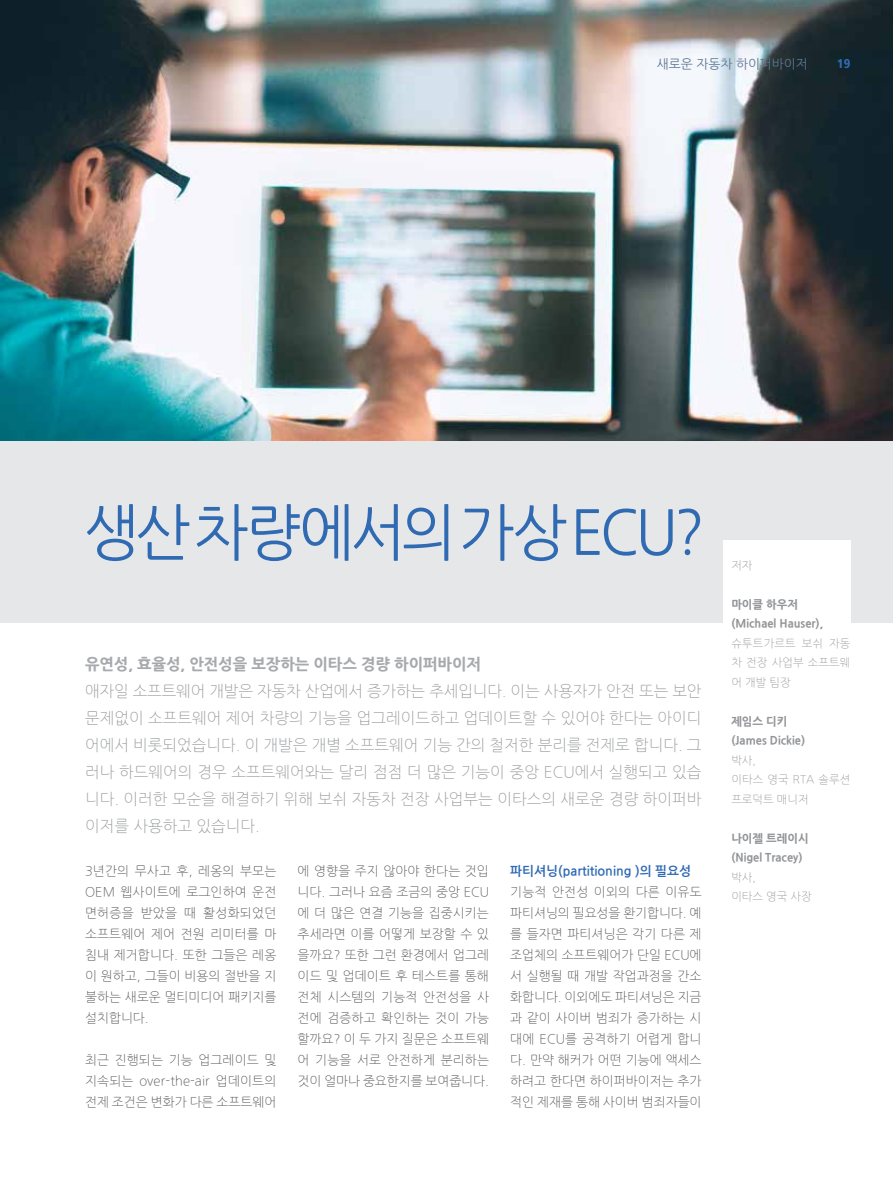
<style>
.page{position:relative;width:893px;height:1191px;background:#fff}
.page>*{position:absolute;margin:0;border:0;box-sizing:border-box;transform-origin:0 0}
.t1{font:61.5px "Nanum Gothic OTF";letter-spacing:-.06em;color:#2f6ab3;scale:.95 1}
.t2{font:15.6px/27px "Nanum Gothic OTF Light";color:#939598;text-align:justify}
.t3{font:700 15.45px "Nanum Gothic OTF Extra";letter-spacing:-.005em;color:#a7a9ac}
.t4{font:12.75px/21px "Nanum Gothic OTF Light";color:#4c4c4e;text-align:justify}
.t5{font:12.75px "Nanum Gothic OTF Bold";color:#2f6ab3}
.t6{font:12.75px "Nanum Gothic OTF";color:#5d7893}
.t7{font:900 condensed 12.75px "Frutiger LT";color:#2f6ab3}
.t8{font:700 11.25px/19.5px "Nanum Gothic OTF Extra";color:#939598}
.t9{font:11.25px/19.5px "Nanum Gothic OTF Light";letter-spacing:.005em;color:#939598}
</style>
<div class="page">
<div style="left:0;top:440px;width:893px;height:183px;background:#e6e7e8"></div>
<img style="left:0;top:0;width:893px;height:440px">
<div style="left:723px;top:540px;width:127px;height:428px;background:#fff"></div>
<p class="t6" style="left:657px;top:56px;width:152px">새로운 자동차 하이퍼바이저</p>
<p class="t7" style="left:837px;top:55px;width:15px">19</p>
<h1 class="t1" style="left:84px;top:495px;width:655px">생산 차량에서의 가상 ECU?</h1>
<p class="t3" style="left:85px;top:655px;width:397px">유연성, 효율성, 안전성을 보장하는 이타스 경량 하이퍼바이저</p>
<p class="t2" style="left:85px;top:678px;width:618px">애자일 소프트웨어 개발은 자동차 산업에서 증가하는 추세입니다. 이는 사용자가 안전 또는 보안 문제없이 소프트웨어 제어 차량의 기능을 업그레이드하고 업데이트할 수 있어야 한다는 아이디 어에서 비롯되었습니다. 이 개발은 개별 소프트웨어 기능 간의 철저한 분리를 전제로 합니다. 그 러나 하드웨어의 경우 소프트웨어와는 달리 점점 더 많은 기능이 중앙 ECU에서 실행되고 있습 니다. 이러한 모순을 해결하기 위해 보쉬 자동차 전장 사업부는 이타스의 새로운 경량 하이퍼바 이저를 사용하고 있습니다.</p>
<p class="t4" style="left:85px;top:860px;width:193px">3년간의 무사고 후, 레옹의 부모는 OEM 웹사이트에 로그인하여 운전 면허증을 받았을 때 활성화되었던 소프트웨어 제어 전원 리미터를 마 침내 제거합니다. 또한 그들은 레옹 이 원하고, 그들이 비용의 절반을 지 불하는 새로운 멀티미디어 패키지를 설치합니다.</p>
<p class="t4" style="left:85px;top:1049px;width:193px">최근 진행되는 기능 업그레이드 및 지속되는 over-the-air 업데이트의 전제 조건은 변화가 다른 소프트웨어</p>
<p class="t4" style="left:298px;top:860px;width:193px">에 영향을 주지 않아야 한다는 것입 니다. 그러나 요즘 조금의 중앙 ECU 에 더 많은 연결 기능을 집중시키는 추세라면 이를 어떻게 보장할 수 있 을까요? 또한 그런 환경에서 업그레 이드 및 업데이트 후 테스트를 통해 전체 시스템의 기능적 안전성을 사 전에 검증하고 확인하는 것이 가능 할까요? 이 두 가지 질문은 소프트웨 어 기능을 서로 안전하게 분리하는 것이 얼마나 중요한지를 보여줍니다.</p>
<p class="t5" style="left:510px;top:864px;width:182px">파티셔닝(partitioning )의 필요성</p>
<p class="t4" style="left:510px;top:881px;width:193px">기능적 안전성 이외의 다른 이유도 파티셔닝의 필요성을 환기합니다. 예 를 들자면 파티셔닝은 각기 다른 제 조업체의 소프트웨어가 단일 ECU에 서 실행될 때 개발 작업과정을 간소 화합니다. 이외에도 파티셔닝은 지금 과 같이 사이버 범죄가 증가하는 시 대에 ECU를 공격하기 어렵게 합니 다. 만약 해커가 어떤 기능에 액세스 하려고 한다면 하이퍼바이저는 추가 적인 제재를 통해 사이버 범죄자들이</p>
<p class="t9" style="left:731px;top:555px;width:23px">저자</p>
<p class="t8" style="left:731px;top:594px;width:93px">마이클 하우저 (Michael Hauser),</p>
<p class="t9" style="left:731px;top:633px;width:121px;text-align:justify">슈투트가르트 보쉬 자동 차 전장 사업부 소프트웨 어 개발 팀장</p>
<p class="t8" style="left:731px;top:711px;width:75px">제임스 디키 (James Dickie)</p>
<p class="t9" style="left:731px;top:750px;width:121px">박사,<br>이타스 영국 RTA 솔루션 프로덕트 매니저</p>
<p class="t8" style="left:731px;top:828px;width:79px">나이젤 트레이시 (Nigel Tracey)</p>
<p class="t9" style="left:731px;top:867px;width:82px">박사,<br>이타스 영국 사장</p>
</div>
